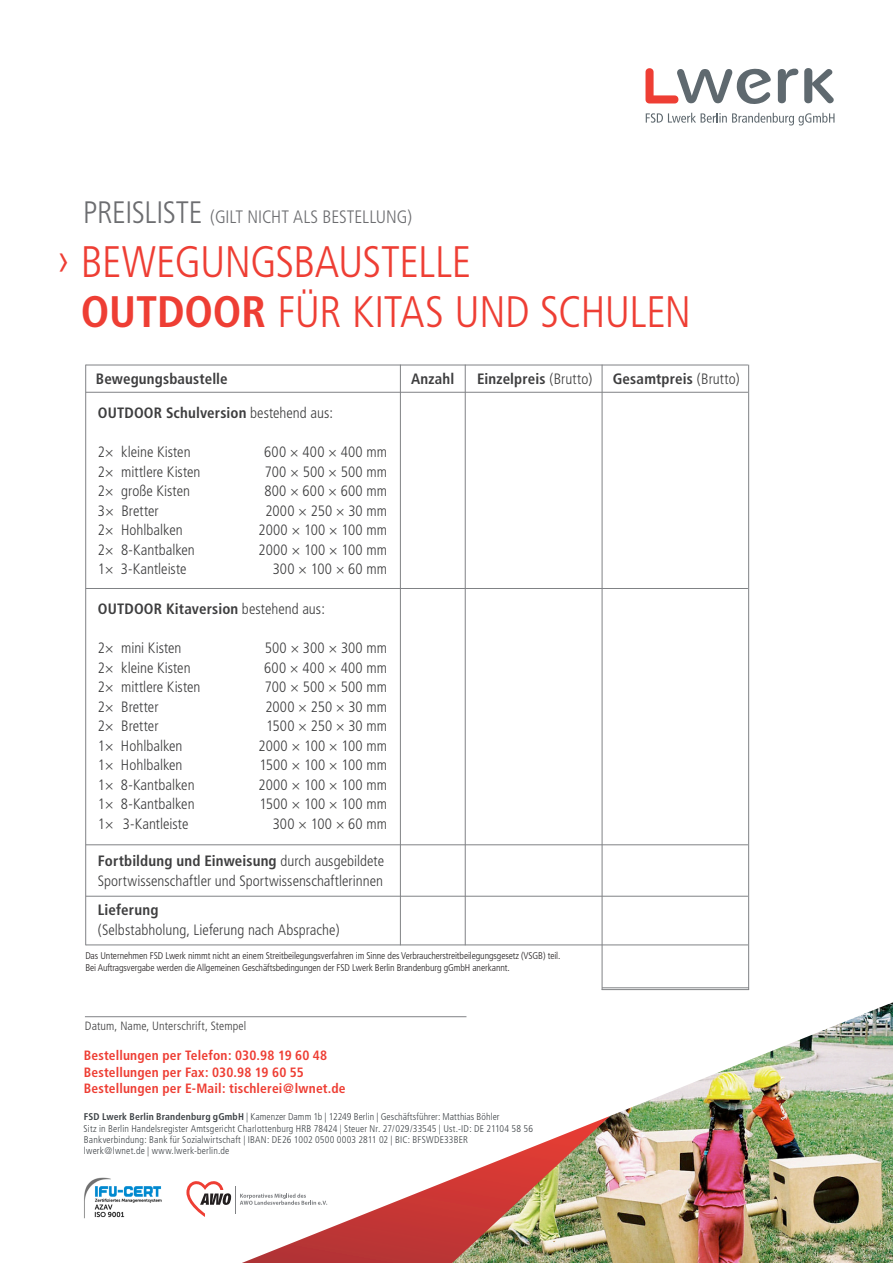
<style>
.page{position:relative;width:893px;height:1263px;background:#fff}
.page>*{position:absolute;margin:0;border:0;box-sizing:border-box;transform-origin:0 0}
.t1{font:300 condensed 44.1px/49.8px "Frutiger";letter-spacing:-.01em;color:#ee3e34}
.t2{font:300 condensed 18px "Frutiger";letter-spacing:-.005em;color:#6c6d70}
.t3{font:300 condensed 15px/19.5px "Frutiger";color:#3e3e3f}
.t4{font:700 condensed 15px "Frutiger";letter-spacing:.01em;color:#3e3e3f}
.t5{font:700 condensed 13.5px/16.5px "Frutiger";letter-spacing:.01em;color:#ee3e34}
.t6{font:300 condensed 12px "Frutiger";letter-spacing:.01em;color:#3e3e3f}
.t7{font:300 condensed 9.75px/11.2px "Frutiger";letter-spacing:.015em;color:#3e4347}
.t8{font:300 condensed 9.75px/12px "Frutiger";letter-spacing:-.01em;color:#231f20}
.s1{font-size:31.05px}
.s2{font-weight:700}
.s3{font-weight:300}
</style>
<div class="page">
<svg style="left:778px;top:69px;width:20px;height:34px"></svg>
<svg style="left:804px;top:68px;width:30px;height:35px"></svg>
<svg style="left:645px;top:68px;width:126px;height:36px"></svg>
<svg style="left:646px;top:113px;width:188px;height:12px"></svg>
<hr style="left:85px;top:1016px;width:381px;height:1px;background:#808285">
<hr style="left:85px;top:365px;width:1px;height:580px;background:#808285">
<hr style="left:400px;top:365px;width:1px;height:580px;background:#808285">
<hr style="left:465px;top:365px;width:1px;height:580px;background:#808285">
<hr style="left:602px;top:365px;width:1px;height:625px;background:#808285">
<hr style="left:748px;top:365px;width:1px;height:625px;background:#808285">
<img style="left:84px;top:1177px;width:78px;height:42px">
<img style="left:94px;top:1185px;width:68px;height:13px">
<svg style="left:186px;top:1181px;width:56px;height:36px"></svg>
<hr style="left:86px;top:588px;width:662px;height:1px;background:#808285">
<hr style="left:86px;top:844px;width:662px;height:1px;background:#808285">
<hr style="left:86px;top:896px;width:662px;height:1px;background:#808285">
<hr style="left:86px;top:944px;width:662px;height:1px;background:#808285">
<hr style="left:602px;top:989px;width:147px;height:1px;background:#808285">
<hr style="left:602px;top:987px;width:147px;height:1px;background:#808285">
<hr style="left:86px;top:392px;width:662px;height:1px;background:#808285">
<hr style="left:86px;top:365px;width:662px;height:1px;background:#808285">
<img style="left:436px;top:1002px;width:457px;height:261px">
<img style="left:242px;top:1116px;width:368px;height:147px">
<p class="t2" style="left:83px;top:206px;width:331px"><span class="s1">PREISLISTE</span> (GILT NICHT ALS BESTELLUNG)</p>
<h1 class="t1" style="left:81px;top:238px;width:612px;text-indent:-23px">› BEWEGUNGSBAUSTELLE<br><span class="s2">OUTDOOR</span> FÜR KITAS UND SCHULEN</h1>
<p class="t4" style="left:96px;top:369px;width:133px">Bewegungsbaustelle</p>
<p class="t4" style="left:411px;top:369px;width:45px">Anzahl</p>
<p class="t4" style="left:477px;top:369px;width:117px">Einzelpreis <span class="s3">(Brutto)</span></p>
<p class="t4" style="left:613px;top:369px;width:129px">Gesamtpreis <span class="s3">(Brutto)</span></p>
<p class="t4" style="left:98px;top:404px;width:237px">OUTDOOR Schulversion <span class="s3">bestehend aus:</span></p>
<p class="t3" style="left:98px;top:443px;width:94px">2× kleine Kisten</p>
<p class="t3" style="left:264px;top:443px;width:124px">600 × 400 × 400 mm</p>
<p class="t3" style="left:98px;top:462px;width:104px">2× mittlere Kisten</p>
<p class="t3" style="left:265px;top:462px;width:124px">700 × 500 × 500 mm</p>
<p class="t3" style="left:98px;top:482px;width:94px">2× große Kisten</p>
<p class="t3" style="left:264px;top:482px;width:124px">800 × 600 × 600 mm</p>
<p class="t3" style="left:98px;top:501px;width:62px">3× Bretter</p>
<p class="t3" style="left:265px;top:501px;width:123px">2000 × 250 × 30 mm</p>
<p class="t3" style="left:98px;top:521px;width:86px">2× Hohlbalken</p>
<p class="t3" style="left:259px;top:521px;width:130px">2000 × 100 × 100 mm</p>
<p class="t3" style="left:98px;top:540px;width:98px">2× 8-Kantbalken</p>
<p class="t3" style="left:259px;top:540px;width:130px">2000 × 100 × 100 mm</p>
<p class="t3" style="left:98px;top:560px;width:90px">1× 3-Kantleiste</p>
<p class="t3" style="left:273px;top:560px;width:116px">300 × 100 × 60 mm</p>
<p class="t4" style="left:98px;top:600px;width:229px">OUTDOOR Kitaversion <span class="s3">bestehend aus:</span></p>
<p class="t3" style="left:98px;top:638px;width:85px">2× mini Kisten</p>
<p class="t3" style="left:265px;top:638px;width:124px">500 × 300 × 300 mm</p>
<p class="t3" style="left:98px;top:658px;width:94px">2× kleine Kisten</p>
<p class="t3" style="left:264px;top:658px;width:124px">600 × 400 × 400 mm</p>
<p class="t3" style="left:98px;top:677px;width:104px">2× mittlere Kisten</p>
<p class="t3" style="left:265px;top:677px;width:124px">700 × 500 × 500 mm</p>
<p class="t3" style="left:98px;top:697px;width:62px">2× Bretter</p>
<p class="t3" style="left:265px;top:697px;width:123px">2000 × 250 × 30 mm</p>
<p class="t3" style="left:98px;top:716px;width:62px">2× Bretter</p>
<p class="t3" style="left:266px;top:716px;width:122px">1500 × 250 × 30 mm</p>
<p class="t3" style="left:98px;top:736px;width:86px">1× Hohlbalken</p>
<p class="t3" style="left:259px;top:736px;width:130px">2000 × 100 × 100 mm</p>
<p class="t3" style="left:98px;top:755px;width:86px">1× Hohlbalken</p>
<p class="t3" style="left:259px;top:755px;width:129px">1500 × 100 × 100 mm</p>
<p class="t3" style="left:98px;top:775px;width:98px">1× 8-Kantbalken</p>
<p class="t3" style="left:259px;top:775px;width:130px">2000 × 100 × 100 mm</p>
<p class="t3" style="left:98px;top:794px;width:98px">1× 8-Kantbalken</p>
<p class="t3" style="left:259px;top:794px;width:129px">1500 × 100 × 100 mm</p>
<p class="t3" style="left:98px;top:814px;width:92px">1× 3-Kantleiste</p>
<p class="t3" style="left:273px;top:814px;width:116px">300 × 100 × 60 mm</p>
<p class="t3" style="left:98px;top:851px;width:288px"><span class="s2">Fortbildung und Einweisung</span> durch ausgebildete<br>Sportwissenschaftler und Sportwissenschaftlerinnen</p>
<p class="t4" style="left:98px;top:901px;width:62px">Lieferung</p>
<p class="t3" style="left:98px;top:920px;width:243px">(Selbstabholung, Lieferung nach Absprache)</p>
<p class="t8" style="left:85px;top:950px;width:477px">Das Unternehmen FSD Lwerk nimmt nicht an einem Streitbeilegungsverfahren im Sinne des Verbraucherstreitbeilegungsgesetz (VSGB) teil.<br>Bei Auftragsvergabe werden die Allgemeinen Geschäftsbedingungen der FSD Lwerk Berlin Brandenburg gGmbH anerkannt.</p>
<p class="t6" style="left:85px;top:1019px;width:163px">Datum, Name, Unterschrift, Stempel</p>
<p class="t5" style="left:84px;top:1047px;width:263px">Bestellungen per Telefon: 030.98 19 60 48<br>Bestellungen per Fax: 030.98 19 60 55<br>Bestellungen per E-Mail: tischlerei@lwnet.de</p>
<p class="t7" style="left:84px;top:1111px;width:451px"><span class="s2">FSD Lwerk Berlin Brandenburg gGmbH</span> | Kamenzer Damm 1b | 12249 Berlin | Geschäftsführer: Matthias Böhler<br>Sitz in Berlin Handelsregister Amtsgericht Charlottenburg HRB 78424 | Steuer Nr. 27/029/33545 | Ust.-ID: DE 21104 58 56<br>Bankverbindung: Bank für Sozialwirtschaft | IBAN: DE26 1002 0500 0003 2811 02 | BIC: BFSWDE33BER<br>lwerk@lwnet.de | www.lwerk-berlin.de</p>
</div>
